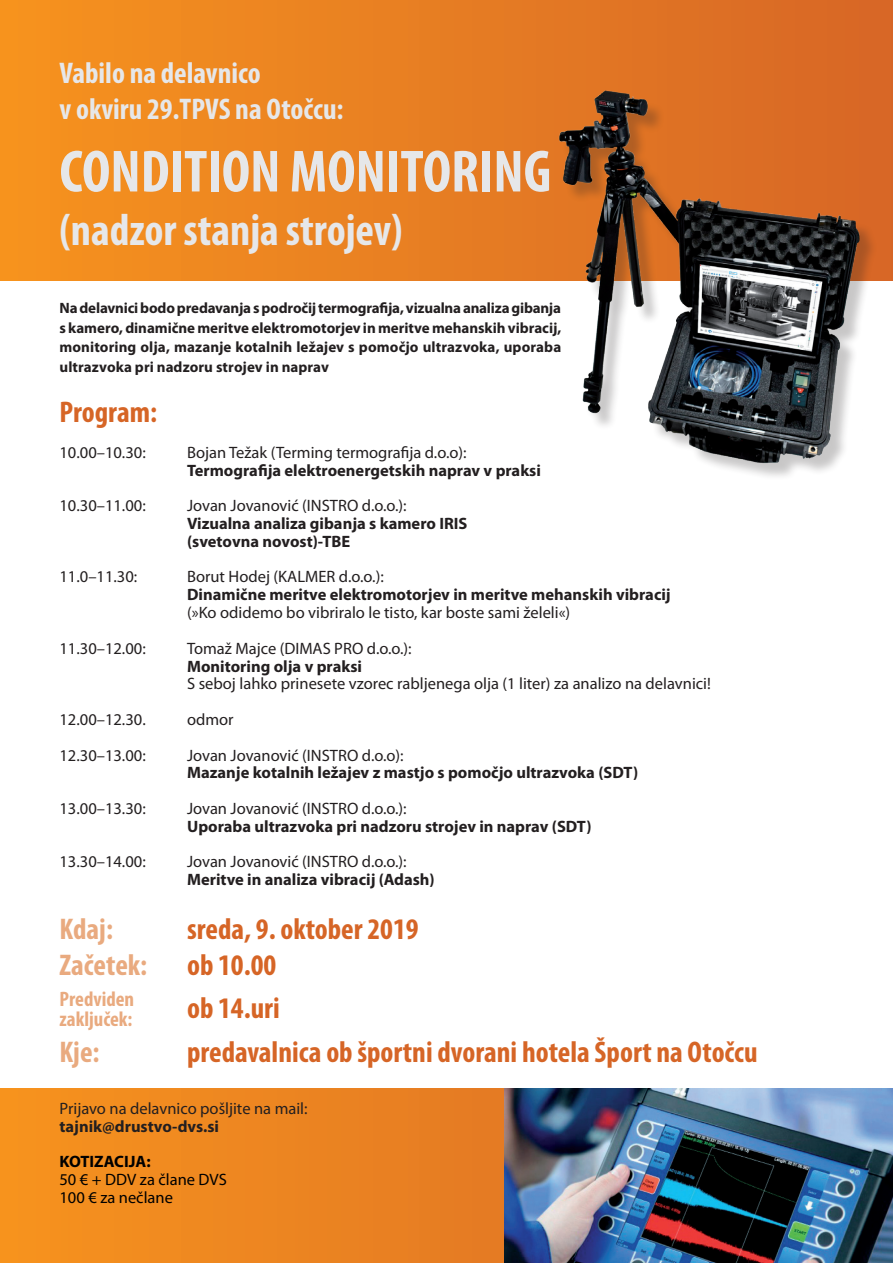
<style>
.page{position:relative;width:893px;height:1263px;background:#fff}
.page>*{position:absolute;margin:0;border:0;box-sizing:border-box;transform-origin:0 0}
.t1{font:700 condensed 60px "Myriad Pro";color:#e6e7e9}
.t2{font:700 condensed 45px "Myriad Pro";color:#e6e7e9}
.t3{font:700 condensed 30px "Myriad Pro";color:#d66526}
.t4{font:700 condensed 30px/36px "Myriad Pro";color:#e6e7e9}
.t5{font:700 condensed 30px "Myriad Pro";color:#e9aa7f}
.t6{font:700 condensed 21px/19.5px "Myriad Pro";color:#e9aa7f}
.t7{font:16.5px "Myriad Pro";color:#231f20}
.t8{font:700 16.5px/17.9px "Myriad Pro";color:#231f20}
.t9{font:16.5px/17.9px "Myriad Pro";color:#000}
.t10{font:700 16.5px "Myriad Pro";color:#000}
.t11{font:700 15px/19.5px "Myriad Pro";letter-spacing:.005em;color:#231f20;text-align:justify}
</style>
<div class="page">
<div style="left:0;top:1089px;width:893px;height:174px;background:#ee8621"></div>
<div style="left:0;top:0;width:893px;height:281px;background:linear-gradient(to right,#f7931e,#d76626)"></div>
<hr style="left:0;top:43px;width:1px;height:51px;background:#2e3092">
<img style="left:505px;top:1089px;width:388px;height:174px">
<div style="left:562px;top:94px;width:316px;height:387px;background:#231f20;opacity:.25"></div>
<img style="left:556px;top:86px;width:309px;height:382px">
<h3 class="t4" style="left:60px;top:55px;width:286px">Vabilo na delavnico<br>v okviru 29.TPVS na Otočcu:</h3>
<h1 class="t1" style="left:60px;top:134px;width:493px">CONDITION MONITORING</h1>
<h2 class="t2" style="left:60px;top:202px;width:345px">(nadzor stanja strojev)</h2>
<p class="t11" style="left:60px;top:298px;width:503px">Na delavnici bodo predavanja s področij termografija, vizualna analiza gibanja s kamero, dinamične meritve elektromotorjev in meritve mehanskih vibracij, monitoring olja, mazanje kotalnih ležajev s pomočjo ultrazvoka, uporaba ultrazvoka pri nadzoru strojev in naprav</p>
<h3 class="t3" style="left:60px;top:393px;width:99px">Program:</h3>
<p class="t7" style="left:60px;top:442px;width:88px">10.00–10.30:</p>
<p class="t7" style="left:187px;top:442px;width:281px">Bojan Težak (Terming termografija d.o.o):</p>
<p class="t8" style="left:187px;top:461px;width:355px">Termografija elektroenergetskih naprav v praksi</p>
<p class="t7" style="left:60px;top:496px;width:88px">10.30–11.00:</p>
<p class="t7" style="left:187px;top:496px;width:221px">Jovan Jovanović (INSTRO d.o.o.):</p>
<p class="t8" style="left:187px;top:514px;width:282px">Vizualna analiza gibanja s kamero IRIS (svetovna novost)-TBE</p>
<p class="t7" style="left:60px;top:567px;width:79px">11.0–11.30:</p>
<p class="t7" style="left:187px;top:567px;width:198px">Borut Hodej (KALMER d.o.o.):</p>
<p class="t8" style="left:187px;top:585px;width:485px">Dinamične meritve elektromotorjev in meritve mehanskih vibracij</p>
<p class="t7" style="left:187px;top:602px;width:385px">(»Ko odidemo bo vibriralo le tisto, kar boste sami želeli«)</p>
<p class="t7" style="left:60px;top:638px;width:88px">11.30–12.00:</p>
<p class="t7" style="left:187px;top:638px;width:226px">Tomaž Majce (DIMAS PRO d.o.o.):</p>
<p class="t8" style="left:187px;top:656px;width:176px">Monitoring olja v praksi</p>
<p class="t7" style="left:187px;top:674px;width:525px">S seboj lahko prinesete vzorec rabljenega olja (1 liter) za analizo na delavnici!</p>
<p class="t7" style="left:60px;top:709px;width:88px">12.00–12.30.</p>
<p class="t7" style="left:187px;top:709px;width:48px">odmor</p>
<p class="t7" style="left:60px;top:745px;width:88px">12.30–13.00:</p>
<p class="t7" style="left:187px;top:745px;width:218px">Jovan Jovanović (INSTRO d.o.o):</p>
<p class="t8" style="left:187px;top:763px;width:453px">Mazanje kotalnih ležajev z mastjo s pomočjo ultrazvoka (SDT)</p>
<p class="t7" style="left:60px;top:798px;width:88px">13.00–13.30:</p>
<p class="t7" style="left:187px;top:798px;width:221px">Jovan Jovanović (INSTRO d.o.o.):</p>
<p class="t8" style="left:187px;top:817px;width:406px">Uporaba ultrazvoka pri nadzoru strojev in naprav (SDT)</p>
<p class="t7" style="left:60px;top:852px;width:88px">13.30–14.00:</p>
<p class="t7" style="left:187px;top:852px;width:221px">Jovan Jovanović (INSTRO d.o.o.):</p>
<p class="t8" style="left:187px;top:870px;width:249px">Meritve in analiza vibracij (Adash)</p>
<h3 class="t5" style="left:60px;top:910px;width:55px">Kdaj:</h3>
<h3 class="t3" style="left:187px;top:910px;width:233px">sreda, 9. oktober 2019</h3>
<h3 class="t5" style="left:60px;top:946px;width:89px">Začetek:</h3>
<h3 class="t3" style="left:187px;top:946px;width:91px">ob 10.00</h3>
<p class="t6" style="left:60px;top:989px;width:76px">Predviden zaključek:</p>
<h3 class="t3" style="left:187px;top:989px;width:94px">ob 14.uri</h3>
<h3 class="t5" style="left:60px;top:1033px;width:42px">Kje:</h3>
<h3 class="t3" style="left:187px;top:1033px;width:572px">predavalnica ob športni dvorani hotela Šport na Otočcu</h3>
<p class="t7" style="left:60px;top:1098px;width:250px">Prijavo na delavnico pošljite na mail:</p>
<p class="t8" style="left:60px;top:1116px;width:161px">tajnik@drustvo-dvs.si</p>
<p class="t10" style="left:60px;top:1151px;width:93px">KOTIZACIJA:</p>
<p class="t9" style="left:60px;top:1170px;width:169px">50 € + DDV za člane DVS<br>100 € za nečlane</p>
</div>
